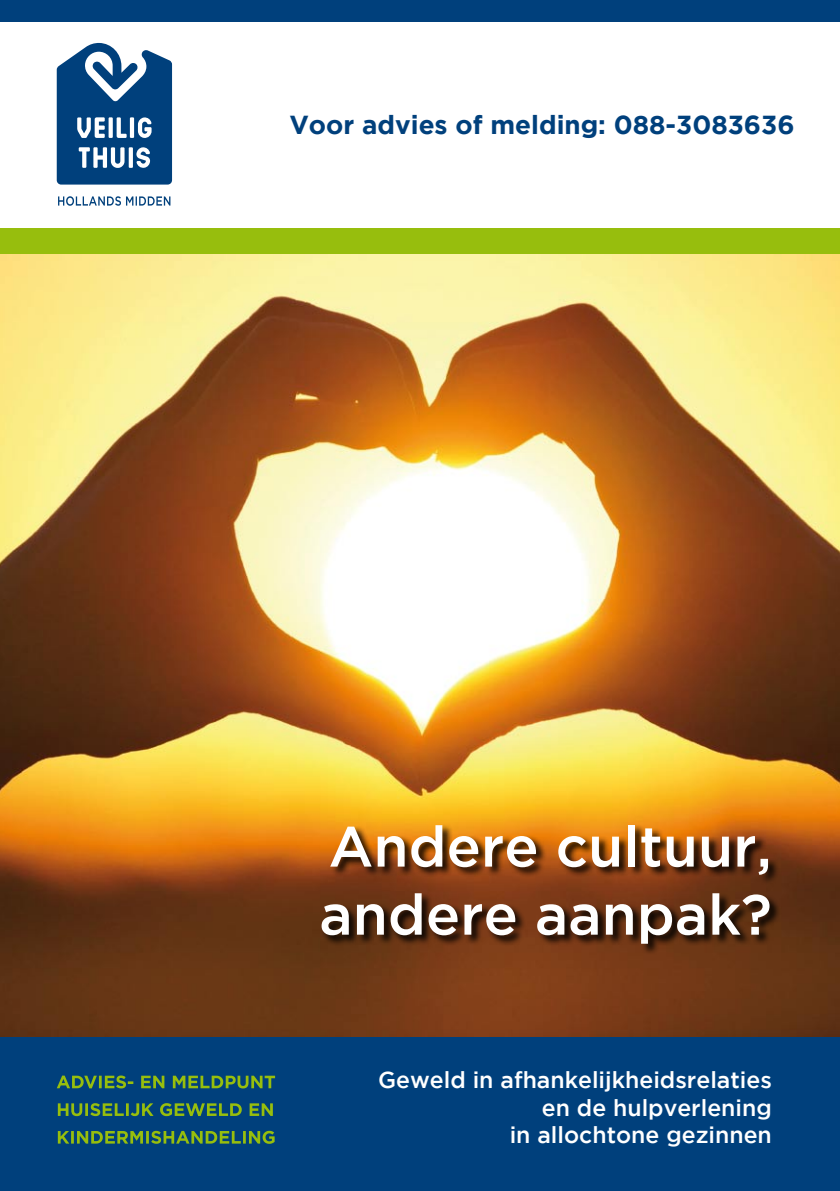
<style>
.page{position:relative;width:840px;height:1191px;background:#fff}
.page>*{position:absolute;margin:0;border:0;box-sizing:border-box;transform-origin:0 0}
.t1{font:500 56.8px/68px "Gotham";color:#fff}
.t2{font:700 26px "Gotham";color:#00407c}
.t3{font:500 23px/27.6px "Gotham";color:#fff;text-align:right}
</style>
<div class="page">
<img style="left:0;top:253px;width:839px;height:784px">
<div style="left:0;top:1037px;width:839px;height:154px;background:#00407c"></div>
<div style="left:0;top:0;width:839px;height:21px;background:#00407c"></div>
<div style="left:0;top:228px;width:839px;height:25px;background:#97be0d"></div>
<svg style="left:58px;top:1130px;width:216px;height:13px"></svg>
<svg style="left:58px;top:1103px;width:215px;height:13px"></svg>
<svg style="left:57px;top:1075px;width:218px;height:13px"></svg>
<div style="left:321px;top:824px;width:460px;height:131px;background:#000;opacity:.89"></div>
<svg style="left:57px;top:43px;width:115px;height:142px"></svg>
<svg style="left:58px;top:196px;width:112px;height:10px"></svg>
<p class="t2" style="left:289px;top:110px;width:506px">Voor advies of melding: 088-3083636</p>
<h1 class="t1" style="left:319px;top:811px;width:454px">Andere cultuur, andere aanpak?</h1>
<p class="t3" style="left:378px;top:1065px;width:395px">Geweld in afhankelijkheidsrelaties en de hulpverlening<br>in allochtone gezinnen</p>
</div>
